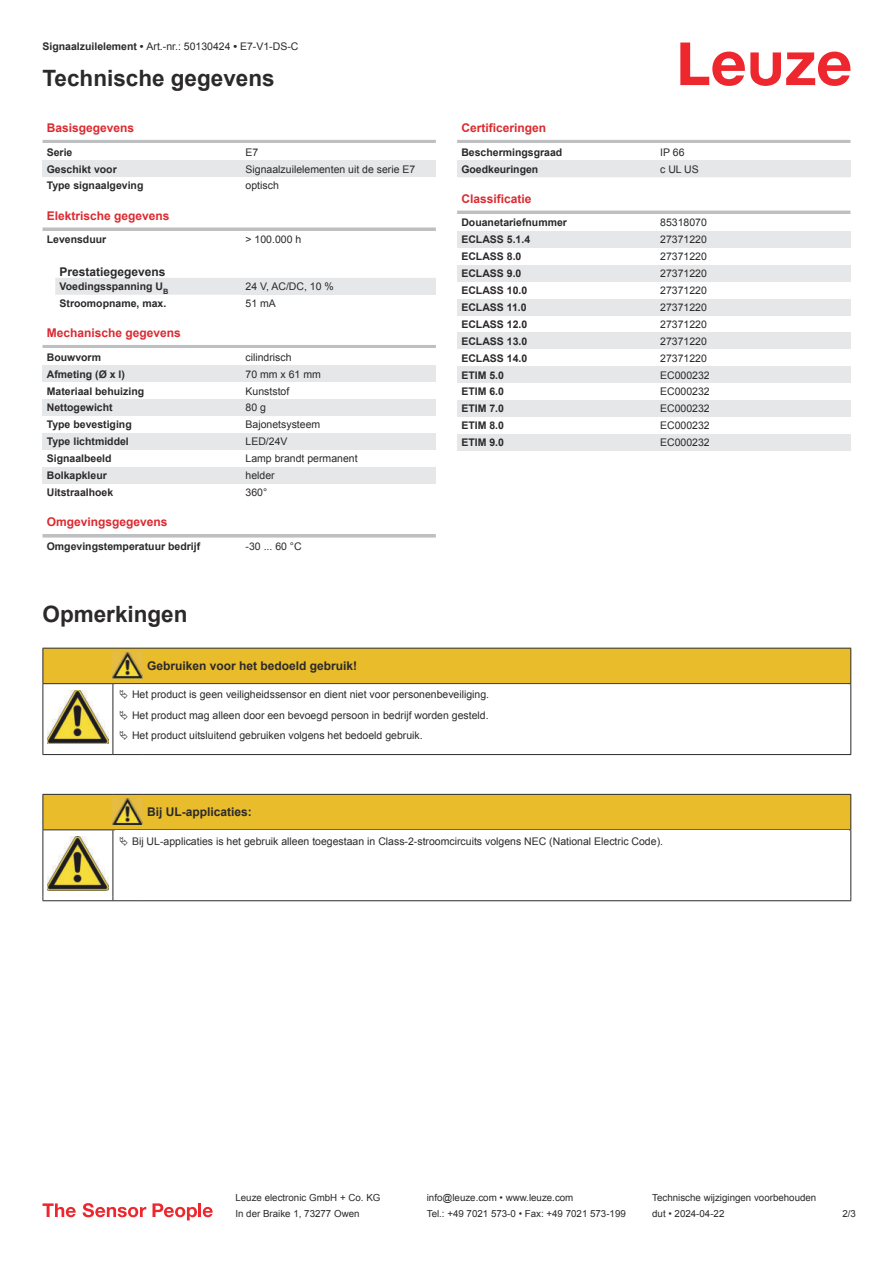
<style>
.page{position:relative;width:893px;height:1263px;background:#fff}
.page>*{position:absolute;margin:0;border:0;box-sizing:border-box;transform-origin:0 0}
.t1{font:700 22.5px "Arial";color:#2b292a}
.t2{font:700 12px "Arial";color:#db2a30}
.t3{font:700 12px "Arial";color:#2b292a}
.t4{font:10.5px/20.2px "Arial";color:#2b292a;text-align:justify}
.t5{font:700 10.5px "Arial";color:#2b292a}
.t6{font:9.75px "Arial";color:#2b292a}
.s1{font-weight:700}
</style>
<div class="page">
<svg style="left:680px;top:43px;width:170px;height:43px"></svg>
<div style="left:55px;top:278px;width:187px;height:17px;background:#e6e7e9"></div>
<hr style="left:43px;top:140px;width:393px;height:3px;background:#bdbfc1">
<div style="left:43px;top:160px;width:199px;height:17px;background:#e6e7e9"></div>
<div style="left:242px;top:160px;width:194px;height:17px;background:#e6e7e9"></div>
<svg style="left:43px;top:227px;width:393px;height:4px;background:#c4c6c8"></svg>
<div style="left:242px;top:278px;width:194px;height:17px;background:#e6e7e9"></div>
<hr style="left:43px;top:345px;width:393px;height:3px;background:#bdbfc1">
<div style="left:43px;top:365px;width:199px;height:17px;background:#e6e7e9"></div>
<div style="left:242px;top:365px;width:194px;height:17px;background:#e6e7e9"></div>
<div style="left:43px;top:399px;width:199px;height:17px;background:#e6e7e9"></div>
<div style="left:242px;top:399px;width:194px;height:17px;background:#e6e7e9"></div>
<div style="left:43px;top:433px;width:199px;height:17px;background:#e6e7e9"></div>
<div style="left:242px;top:433px;width:194px;height:17px;background:#e6e7e9"></div>
<div style="left:43px;top:467px;width:199px;height:17px;background:#e6e7e9"></div>
<div style="left:242px;top:467px;width:194px;height:17px;background:#e6e7e9"></div>
<svg style="left:43px;top:534px;width:393px;height:4px;background:#c3c5c7"></svg>
<hr style="left:457px;top:140px;width:393px;height:3px;background:#bdbfc1">
<div style="left:457px;top:160px;width:200px;height:17px;background:#e6e7e9"></div>
<div style="left:657px;top:160px;width:193px;height:17px;background:#e6e7e9"></div>
<hr style="left:457px;top:211px;width:393px;height:3px;background:#bdbfc1">
<div style="left:457px;top:231px;width:200px;height:17px;background:#e6e7e9"></div>
<div style="left:657px;top:231px;width:193px;height:17px;background:#e6e7e9"></div>
<div style="left:457px;top:265px;width:200px;height:17px;background:#e6e7e9"></div>
<div style="left:657px;top:265px;width:193px;height:17px;background:#e6e7e9"></div>
<div style="left:457px;top:299px;width:200px;height:17px;background:#e6e7e9"></div>
<div style="left:657px;top:299px;width:193px;height:17px;background:#e6e7e9"></div>
<div style="left:457px;top:332px;width:200px;height:17px;background:#e6e7e9"></div>
<div style="left:657px;top:332px;width:193px;height:17px;background:#e6e7e9"></div>
<div style="left:457px;top:366px;width:200px;height:17px;background:#e6e7e9"></div>
<div style="left:657px;top:366px;width:193px;height:17px;background:#e6e7e9"></div>
<div style="left:457px;top:400px;width:200px;height:17px;background:#e6e7e9"></div>
<div style="left:657px;top:400px;width:193px;height:17px;background:#e6e7e9"></div>
<div style="left:457px;top:434px;width:200px;height:17px;background:#e6e7e9"></div>
<div style="left:657px;top:434px;width:193px;height:17px;background:#e6e7e9"></div>
<svg style="left:43px;top:1203px;width:33px;height:14px"></svg>
<svg style="left:83px;top:1203px;width:63px;height:14px"></svg>
<svg style="left:153px;top:1203px;width:44px;height:17px"></svg>
<hr style="left:198px;top:1203px;width:3px;height:14px;background:#ed272d">
<svg style="left:203px;top:1207px;width:10px;height:10px"></svg>
<hr style="left:43px;top:754px;width:70px;height:1px;background:#2b292a">
<hr style="left:113px;top:754px;width:30px;height:1px;background:#2b292a">
<hr style="left:143px;top:754px;width:708px;height:1px;background:#2b292a">
<div style="left:44px;top:795px;width:806px;height:34px;background:#e8bc2a"></div>
<hr style="left:43px;top:794px;width:70px;height:1px;background:#2b292a">
<hr style="left:43px;top:795px;width:1px;height:34px;background:#2b292a">
<hr style="left:43px;top:829px;width:70px;height:1px;background:#2b292a">
<hr style="left:113px;top:794px;width:30px;height:1px;background:#2b292a">
<hr style="left:113px;top:829px;width:30px;height:1px;background:#2b292a">
<hr style="left:143px;top:794px;width:708px;height:1px;background:#2b292a">
<hr style="left:850px;top:795px;width:1px;height:34px;background:#2b292a">
<hr style="left:143px;top:829px;width:708px;height:1px;background:#2b292a">
<hr style="left:43px;top:830px;width:1px;height:66px;background:#2b292a">
<hr style="left:113px;top:830px;width:1px;height:66px;background:#2b292a">
<hr style="left:850px;top:830px;width:1px;height:66px;background:#2b292a">
<hr style="left:43px;top:900px;width:70px;height:1px;background:#2b292a">
<hr style="left:113px;top:900px;width:30px;height:1px;background:#2b292a">
<hr style="left:143px;top:900px;width:708px;height:1px;background:#2b292a">
<img style="left:113px;top:799px;width:30px;height:26px">
<img style="left:47px;top:836px;width:61px;height:54px">
<svg style="left:43px;top:648px;width:808px;height:106px"></svg>
<p class="t4" style="left:43px;top:37px;width:257px"><span class="s1">Signaalzuilelement •</span> Art.-nr.: 50130424 <span class="s1">•</span> E7-V1-DS-C</p>
<h1 class="t1" style="left:43px;top:69px;width:234px">Technische gegevens</h1>
<p class="t2" style="left:47px;top:123px;width:89px">Basisgegevens</p>
<p class="t5" style="left:47px;top:148px;width:27px">Serie</p>
<p class="t4" style="left:246px;top:143px;width:14px">E7</p>
<p class="t5" style="left:47px;top:165px;width:72px">Geschikt voor</p>
<p class="t4" style="left:246px;top:160px;width:171px">Signaalzuilelementen uit de serie E7</p>
<p class="t5" style="left:47px;top:182px;width:98px">Type signaalgeving</p>
<p class="t4" style="left:246px;top:177px;width:35px">optisch</p>
<p class="t2" style="left:47px;top:211px;width:124px">Elektrische gegevens</p>
<p class="t5" style="left:47px;top:235px;width:61px">Levensduur</p>
<p class="t4" style="left:246px;top:230px;width:57px">&gt; 100.000 h</p>
<p class="t3" style="left:60px;top:267px;width:108px">Prestatiegegevens</p>
<p class="t5" style="left:60px;top:282px;width:110px">Voedingsspanning U<sub>B</sub></p>
<p class="t4" style="left:246px;top:277px;width:90px">24 V, AC/DC, 10 %</p>
<p class="t5" style="left:60px;top:299px;width:108px">Stroomopname, max.</p>
<p class="t4" style="left:246px;top:294px;width:32px">51 mA</p>
<p class="t2" style="left:47px;top:328px;width:136px">Mechanische gegevens</p>
<p class="t5" style="left:47px;top:353px;width:56px">Bouwvorm</p>
<p class="t4" style="left:246px;top:348px;width:48px">cilindrisch</p>
<p class="t5" style="left:47px;top:370px;width:80px">Afmeting (Ø x l)</p>
<p class="t4" style="left:246px;top:365px;width:77px">70 mm x 61 mm</p>
<p class="t5" style="left:47px;top:387px;width:99px">Materiaal behuizing</p>
<p class="t4" style="left:246px;top:382px;width:45px">Kunststof</p>
<p class="t5" style="left:47px;top:404px;width:67px">Nettogewicht</p>
<p class="t4" style="left:246px;top:399px;width:22px">80 g</p>
<p class="t5" style="left:47px;top:420px;width:86px">Type bevestiging</p>
<p class="t4" style="left:246px;top:415px;width:76px">Bajonetsysteem</p>
<p class="t5" style="left:47px;top:437px;width:84px">Type lichtmiddel</p>
<p class="t4" style="left:246px;top:432px;width:44px">LED/24V</p>
<p class="t5" style="left:47px;top:454px;width:66px">Signaalbeeld</p>
<p class="t4" style="left:246px;top:449px;width:114px">Lamp brandt permanent</p>
<p class="t5" style="left:47px;top:471px;width:62px">Bolkapkleur</p>
<p class="t4" style="left:246px;top:466px;width:31px">helder</p>
<p class="t5" style="left:47px;top:488px;width:68px">Uitstraalhoek</p>
<p class="t4" style="left:246px;top:483px;width:23px">360°</p>
<p class="t2" style="left:47px;top:517px;width:122px">Omgevingsgegevens</p>
<p class="t5" style="left:47px;top:542px;width:155px">Omgevingstemperatuur bedrijf</p>
<p class="t4" style="left:246px;top:537px;width:58px">-30 ... 60 °C</p>
<h1 class="t1" style="left:43px;top:605px;width:147px">Opmerkingen</h1>
<p class="t2" style="left:461px;top:123px;width:86px">Certificeringen</p>
<p class="t5" style="left:461px;top:148px;width:102px">Beschermingsgraad</p>
<p class="t4" style="left:660px;top:143px;width:26px">IP 66</p>
<p class="t5" style="left:461px;top:165px;width:79px">Goedkeuringen</p>
<p class="t4" style="left:660px;top:160px;width:40px">c UL US</p>
<p class="t2" style="left:461px;top:194px;width:72px">Classificatie</p>
<p class="t5" style="left:461px;top:218px;width:107px">Douanetariefnummer</p>
<p class="t4" style="left:660px;top:213px;width:48px">85318070</p>
<p class="t5" style="left:461px;top:235px;width:70px">ECLASS 5.1.4</p>
<p class="t4" style="left:660px;top:230px;width:48px">27371220</p>
<p class="t5" style="left:461px;top:252px;width:62px">ECLASS 8.0</p>
<p class="t4" style="left:660px;top:247px;width:48px">27371220</p>
<p class="t5" style="left:461px;top:269px;width:62px">ECLASS 9.0</p>
<p class="t4" style="left:660px;top:264px;width:48px">27371220</p>
<p class="t5" style="left:461px;top:286px;width:67px">ECLASS 10.0</p>
<p class="t4" style="left:660px;top:281px;width:48px">27371220</p>
<p class="t5" style="left:461px;top:303px;width:67px">ECLASS 11.0</p>
<p class="t4" style="left:660px;top:298px;width:48px">27371220</p>
<p class="t5" style="left:461px;top:320px;width:67px">ECLASS 12.0</p>
<p class="t4" style="left:660px;top:315px;width:48px">27371220</p>
<p class="t5" style="left:461px;top:337px;width:67px">ECLASS 13.0</p>
<p class="t4" style="left:660px;top:332px;width:48px">27371220</p>
<p class="t5" style="left:461px;top:354px;width:67px">ECLASS 14.0</p>
<p class="t4" style="left:660px;top:349px;width:48px">27371220</p>
<p class="t5" style="left:461px;top:371px;width:44px">ETIM 5.0</p>
<p class="t4" style="left:660px;top:366px;width:51px">EC000232</p>
<p class="t5" style="left:461px;top:387px;width:44px">ETIM 6.0</p>
<p class="t4" style="left:660px;top:383px;width:51px">EC000232</p>
<p class="t5" style="left:461px;top:404px;width:44px">ETIM 7.0</p>
<p class="t4" style="left:660px;top:399px;width:51px">EC000232</p>
<p class="t5" style="left:461px;top:421px;width:44px">ETIM 8.0</p>
<p class="t4" style="left:660px;top:416px;width:51px">EC000232</p>
<p class="t5" style="left:461px;top:438px;width:44px">ETIM 9.0</p>
<p class="t4" style="left:660px;top:433px;width:51px">EC000232</p>
<p class="t3" style="left:147px;top:661px;width:212px">Gebruiken voor het bedoeld gebruik!</p>
<p class="t4" style="left:132px;top:685px;width:359px">Het product is geen veiligheidssensor en dient niet voor personenbeveiliging.<br>Het product mag alleen door een bevoegd persoon in bedrijf worden gesteld.<br>Het product uitsluitend gebruiken volgens het bedoeld gebruik.</p>
<p class="t3" style="left:147px;top:807px;width:106px">Bij UL-applicaties:</p>
<p class="t4" style="left:132px;top:832px;width:532px">Bij UL-applicaties is het gebruik alleen toegestaan in Class-2-stroomcircuits volgens NEC (National Electric Code).</p>
<p class="t6" style="left:235px;top:1194px;width:146px">Leuze electronic GmbH + Co. KG</p>
<p class="t6" style="left:427px;top:1194px;width:148px">info@leuze.com • www.leuze.com</p>
<p class="t6" style="left:652px;top:1194px;width:166px">Technische wijzigingen voorbehouden</p>
<p class="t6" style="left:235px;top:1210px;width:126px">In der Braike 1, 73277 Owen</p>
<p class="t6" style="left:427px;top:1210px;width:201px">Tel.: +49 7021 573-0 • Fax: +49 7021 573-199</p>
<p class="t6" style="left:652px;top:1210px;width:74px">dut • 2024-04-22</p>
<p class="t6" style="left:842px;top:1210px;width:15px">2 /3</p>
</div>
